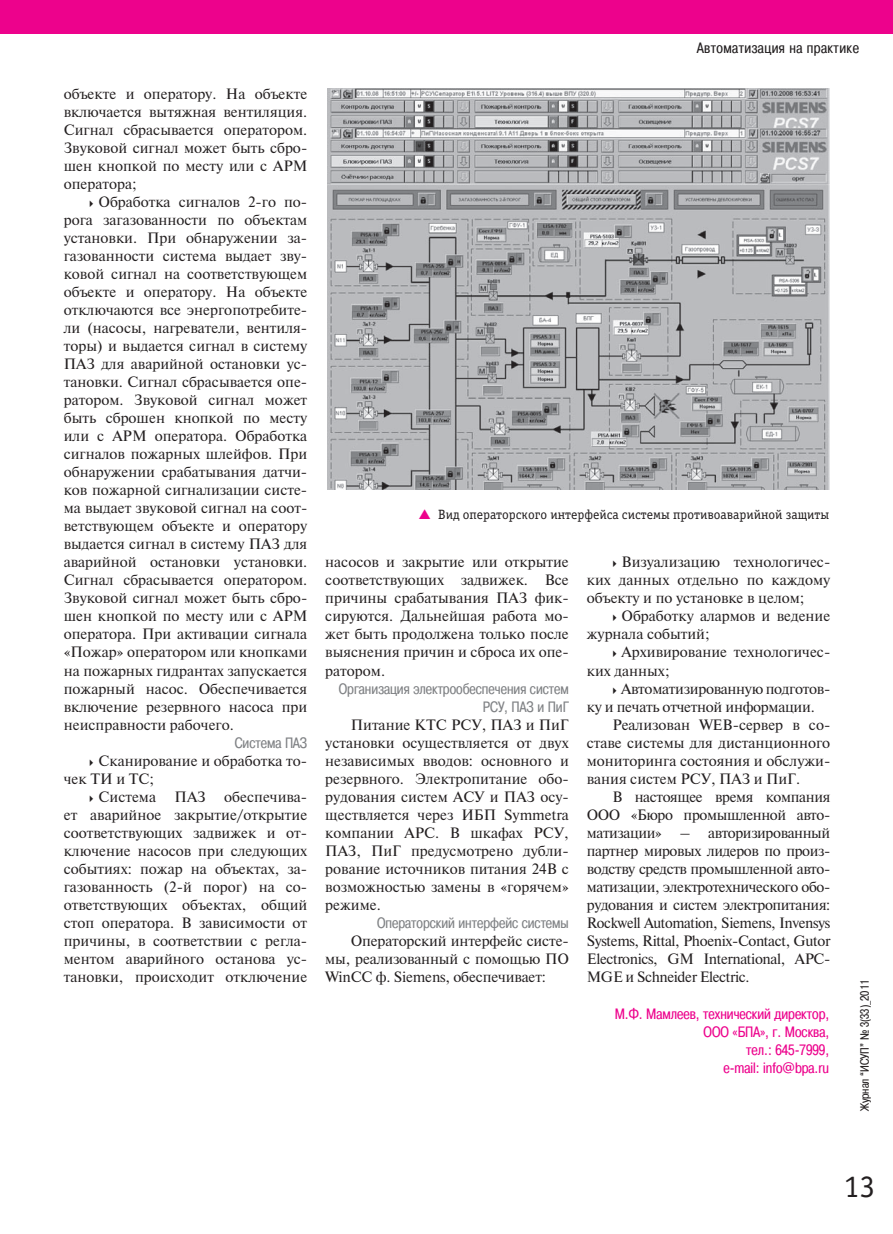
<style>
.page{position:relative;width:893px;height:1234px;background:#fff}
.page>*{position:absolute;margin:0;border:0;box-sizing:border-box;transform-origin:0 0}
.t1{font:31.5px "Officina Serif C";color:#231f20}
.t2{font:15px/18px "Newton";color:#231f20;text-align:justify}
.t3{font:15px/18px "Pragmatica Cond C";color:#808285;text-align:right}
.t4{font:15px/18px "Pragmatica Cond C";color:#ed028c;text-align:right}
.t5{font:15px/18px "Newton";letter-spacing:-.02em;color:#231f20}
.t6{font:15px "Pragmatica Cond C";letter-spacing:.03em;color:#231f20}
.t7{font:13.5px "Officina Serif C";color:#231f20}
.t8{font:12px "Pragmatica Cond C";color:#231f20}
</style>
<div class="page">
<div style="left:0;top:0;width:893px;height:34px;background:#ed028c"></div>
<img style="left:327px;top:88px;width:502px;height:401px">
<p class="t2" style="left:64px;top:84px;width:245px">объекте и оператору. На объекте включается вытяжная вентиляция.<br>Сигнал сбрасывается оператором.<br>Звуковой сигнал может быть сбро&shy;шен кнопкой по месту или с АРМ оператора;</p>
<p class="t2" style="left:64px;top:192px;width:245px;text-indent:35px">Обработка сигналов 2-го по&shy;рога загазованности по объектам установки. При обнаружении за&shy;газованности система выдает зву&shy;ковой сигнал на соответствующем объекте и оператору. На объекте отключаются все энергопотребите&shy;ли (насосы, нагреватели, вентиля&shy;торы) и выдается сигнал в систему ПАЗ для аварийной остановки ус&shy;тановки. Сигнал сбрасывается опе&shy;ратором. Звуковой сигнал может быть сброшен кнопкой по месту или с АРМ оператора. Обработка сигналов пожарных шлейфов. При обнаружении срабатывания датчи&shy;ков пожарной сигнализации систе&shy;ма выдает звуковой сигнал на соот&shy;ветствующем объекте и оператору выдается сигнал в систему ПАЗ для аварийной остановки установки.<br>Сигнал сбрасывается оператором.<br>Звуковой сигнал может быть сбро&shy;шен кнопкой по месту или с АРМ оператора. При активации сигнала «Пожар» оператором или кнопками на пожарных гидрантах запускается пожарный насос. Обеспечивается включение резервного насоса при неисправности рабочего.</p>
<p class="t3" style="left:235px;top:733px;width:74px">Система ПАЗ</p>
<p class="t2" style="left:64px;top:750px;width:245px;text-indent:35px">Сканирование и обработка то&shy;чек ТИ и ТС;</p>
<p class="t2" style="left:64px;top:786px;width:245px;text-indent:35px">Система ПАЗ обеспечива&shy;ет аварийное закрытие/открытие соответствующих задвижек и от&shy;ключение насосов при следующих событиях: пожар на объектах, за&shy;газованность (2-й порог) на со&shy;ответствующих объектах, общий стоп оператора. В зависимости от причины, в соответствии с регла&shy;ментом аварийного останова ус&shy;тановки, происходит отключение</p>
<p class="t6" style="left:697px;top:39px;width:163px">Автоматизация на практике</p>
<p class="t7" style="left:438px;top:506px;width:392px">Вид операторского интерфейса системы противоаварийной защиты</p>
<p class="t2" style="left:325px;top:552px;width:245px">насосов и закрытие или открытие соответствующих задвижек. Все причины срабатывания ПАЗ фик&shy;сируются. Дальнейшая работа мо&shy;жет быть продолжена только после выяснения причин и сброса их опе&shy;ратором.</p>
<p class="t3" style="left:339px;top:679px;width:232px">Организация электрообеспечения систем<br>РСУ, ПАЗ и ПиГ</p>
<p class="t2" style="left:325px;top:714px;width:245px;text-indent:26px">Питание КТС РСУ, ПАЗ и ПиГ установки осуществляется от двух независимых вводов: основного и резервного. Электропитание обо&shy;рудования систем АСУ и ПАЗ осу&shy;ществляется через ИБП Symmetra компании APC. В шкафах РСУ, ПАЗ, ПиГ предусмотрено дубли&shy;рование источников питания 24В с возможностью замены в «горячем» режиме.</p>
<p class="t3" style="left:377px;top:913px;width:193px">Операторский интерфейс системы</p>
<p class="t2" style="left:325px;top:930px;width:245px;text-indent:26px">Операторский интерфейс систе&shy;мы, реализованный с помощью ПО WinCC ф. Siemens, обеспечивает:</p>
<p class="t2" style="left:587px;top:552px;width:245px;text-indent:35px">Визуализацию технологичес&shy;ких данных отдельно по каждому объекту и по установке в целом;</p>
<p class="t2" style="left:587px;top:606px;width:245px;text-indent:35px">Обработку алармов и ведение журнала событий;</p>
<p class="t2" style="left:587px;top:642px;width:245px;text-indent:35px">Архивирование технологичес&shy;ких данных;</p>
<p class="t5" style="left:587px;top:678px;width:245px;text-indent:34px">Автоматизированную подготов&shy;ку и печать отчетной информации.</p>
<p class="t2" style="left:587px;top:714px;width:245px;text-indent:26px">Реализован WEB-сервер в со&shy;ставе системы для дистанционного мониторинга состояния и обслужи&shy;вания систем РСУ, ПАЗ и ПиГ.</p>
<p class="t2" style="left:587px;top:786px;width:245px;text-indent:26px">В настоящее время компания ООО «Бюро промышленной авто&shy;матизации» – авторизированный партнер мировых лидеров по произ&shy;водству средств промышленной авто&shy;матизации, электротехнического обо&shy;рудования и систем электропитания:<br>Rockwell Automation, Siemens, Invensys Systems, Rittal, Phoenix-Contact, Gutor Electronics, GM International, APC-MGE и Schneider Electric.</p>
<p class="t4" style="left:615px;top:1004px;width:216px">М.Ф. Мамлеев, технический директор,<br>ООО «БПА», г. Москва,<br>тел.: 645-7999,<br>e-mail: info@bpa.ru</p>
<p class="t8" style="left:858px;top:1110px;width:134px;rotate:-90deg">Журнал “ИСУП” № 3(33)_2011</p>
<h1 class="t1" style="left:844px;top:1168px;width:33px">13</h1>
</div>
